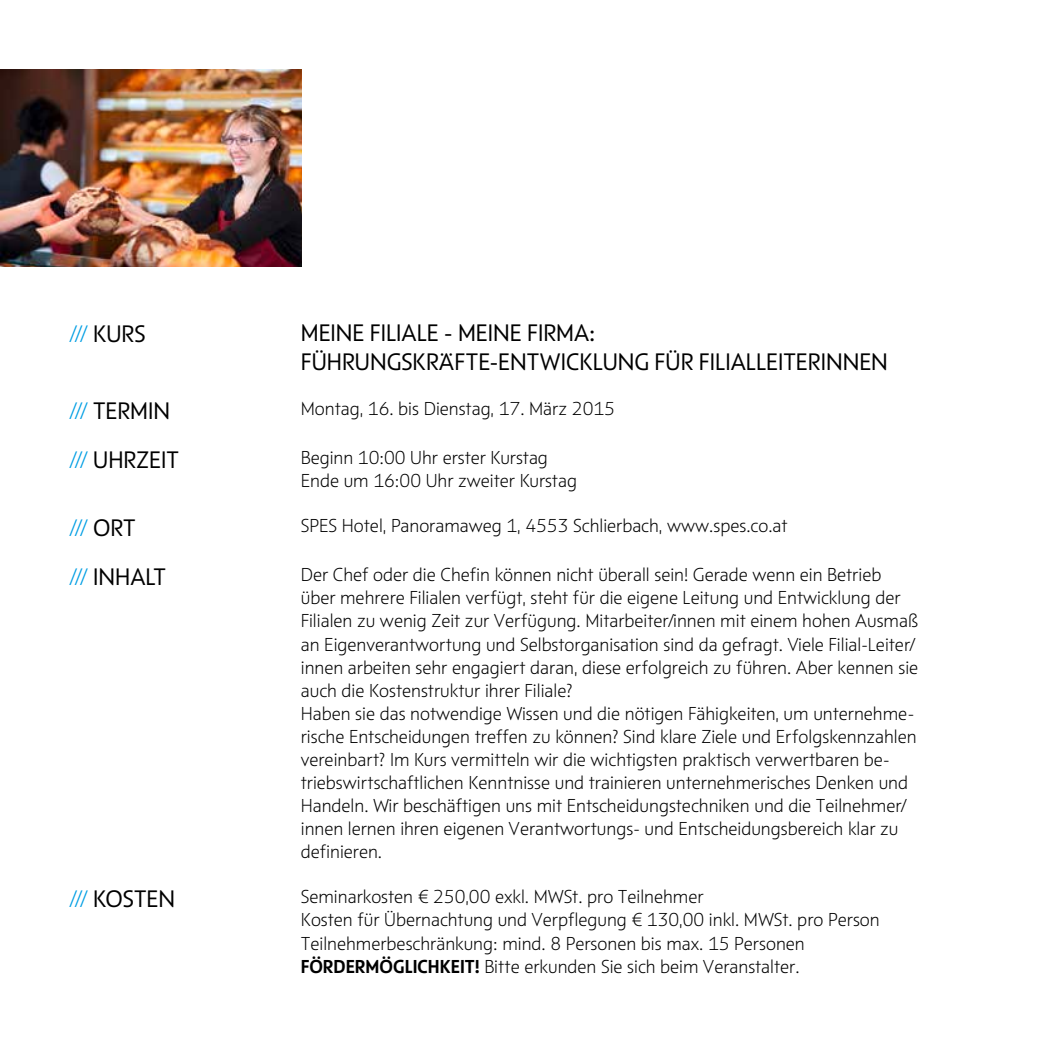
<style>
.page{position:relative;width:1042px;height:1042px;background:#fff}
.page>*{position:absolute;margin:0;border:0;box-sizing:border-box;transform-origin:0 0}
.t1{font:24.5px/29.4px "BAEK Otype";color:#000}
.t2{font:300 24.5px "BAEK Otype";color:#009ee3}
.t3{font:300 19.25px/23.1px "BAEK Otype";color:#000}
.s1{font-weight:300;color:#009ee3}
.s2{font-weight:400;color:#000}
.s3{font-weight:700}
</style>
<div class="page">
<img style="left:0;top:69px;width:302px;height:197px">
<p class="t1" style="left:69px;top:319px;width:78px"><span class="s1">///</span> KURS</p>
<p class="t1" style="left:301px;top:318px;width:589px">MEINE FILIALE - MEINE FIRMA:<br>FÜHRUNGSKRÄFTE-ENTWICKLUNG FÜR FILIALLEITERINNEN</p>
<p class="t1" style="left:69px;top:396px;width:89px"><span class="s1">///</span> TERMIN</p>
<p class="t3" style="left:301px;top:397px;width:316px">Montag, 16. bis Dienstag, 17. März 2015</p>
<p class="t1" style="left:69px;top:445px;width:90px"><span class="s1">///</span> UHRZEIT</p>
<p class="t3" style="left:301px;top:446px;width:278px">Beginn 10:00 Uhr erster Kurstag<br>Ende um 16:00 Uhr zweiter Kurstag</p>
<p class="t2" style="left:69px;top:512px;width:67px">/// <span class="s2">ORT</span></p>
<p class="t3" style="left:301px;top:514px;width:488px">SPES Hotel, Panoramaweg 1, 4553 Schlierbach, www.spes.co.at</p>
<p class="t1" style="left:69px;top:562px;width:38px"><span class="s1">///</span> INHA</p>
<p class="t1" style="left:146px;top:562px;width:21px">LT</p>
<p class="t3" style="left:301px;top:563px;width:619px">Der Chef oder die Chefin können nicht überall sein! Gerade wenn ein Betrieb über mehrere Filialen verfügt, steht für die eigene Leitung und Entwicklung der Filialen zu wenig Zeit zur Verfügung. Mitarbeiter/innen mit einem hohen Ausmaß an Eigenverantwortung und Selbstorganisation sind da gefragt. Viele Filial-Leiter/ innen arbeiten sehr engagiert daran, diese erfolgreich zu führen. Aber kennen sie auch die Kostenstruktur ihrer Filiale?<br>Haben sie das notwendige Wissen und die nötigen Fähigkeiten, um unternehme&shy;rische Entscheidungen treffen zu können? Sind klare Ziele und Erfolgskennzahlen vereinbart? Im Kurs vermitteln wir die wichtigsten praktisch verwertbaren be&shy;triebswirtschaftlichen Kenntnisse und trainieren unternehmerisches Denken und Handeln. Wir beschäftigen uns mit Entscheidungstechniken und die Teilnehmer/ innen lernen ihren eigenen Verantwortungs- und Entscheidungsbereich klar zu definieren.</p>
<p class="t1" style="left:69px;top:884px;width:79px"><span class="s1">///</span> KOSTEN</p>
<p class="t3" style="left:301px;top:885px;width:580px">Seminarkosten € 250,00 exkl. MWSt. pro Teilnehmer<br>Kosten für Übernachtung und Verpflegung € 130,00 inkl. MWSt. pro Person Teilnehmerbeschränkung: mind. 8 Personen bis max. 15 Personen <span class="s3">FÖRDERMÖGLICHKEIT!</span> Bitte erkunden Sie sich beim Veranstalter.</p>
</div>
